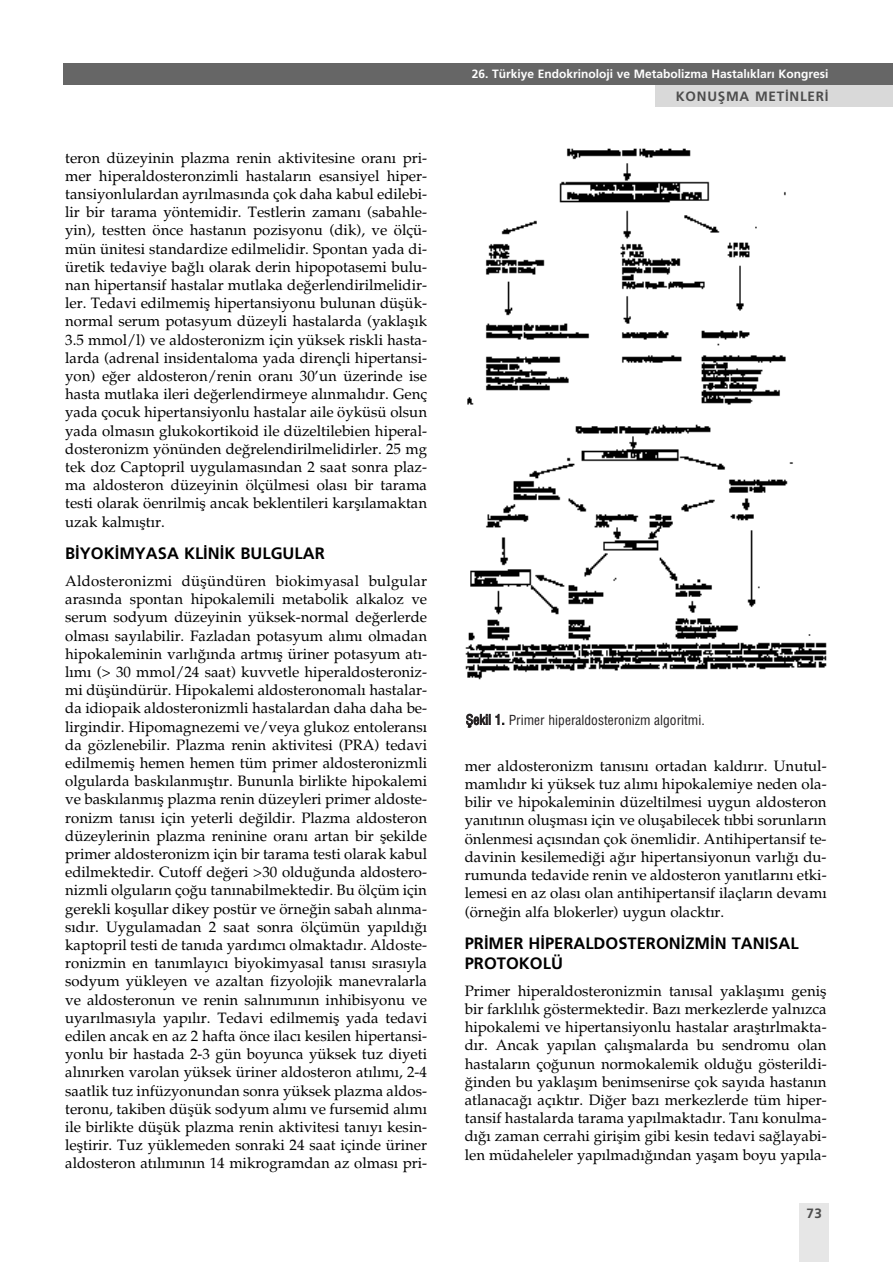
<style>
.page{position:relative;width:893px;height:1262px;background:#fff}
.page>*{position:absolute;margin:0;border:0;box-sizing:border-box;transform-origin:0 0}
.t1{font:700 16.5px/20px "Frutiger";color:#000}
.t2{font:15px/18.1px "Palatino TR";color:#000;text-align:justify}
.t3{font:13.5px "Helvetica Cond";color:#231f20}
.t4{font:700 13.5px "Frutiger";letter-spacing:.055em;color:#4d4d4d}
.t5{font:700 12px "Frutiger";color:#fff}
</style>
<div class="page">
<div style="left:655px;top:85px;width:237px;height:21px;background:#d9d9d9"></div>
<div style="left:798px;top:1203px;width:30px;height:59px;background:#e6e6e6"></div>
<div style="left:63px;top:64px;width:829px;height:21px;background:#666"></div>
<img style="left:465px;top:148px;width:362px;height:532px">
<p class="t2" style="left:65px;top:150px;width:363px">teron düzeyinin plazma renin aktivitesine oran› pri&shy;mer hiperaldosteronzimli hastalar›n esansiyel hiper&shy;tansiyonlulardan ayr›lmas›nda çok daha kabul edilebi&shy;lir bir tarama yöntemidir. Testlerin zaman› (sabahle&shy;yin), testten önce hastan›n pozisyonu (dik), ve ölçü&shy;mün ünitesi standardize edilmelidir. Spontan yada di&shy;üretik tedaviye ba¤l› olarak derin hipopotasemi bulu&shy;nan hipertansif hastalar mutlaka de¤erlendirilmelidir&shy;ler. Tedavi edilmemifl hipertansiyonu bulunan düflük&shy;normal serum potasyum düzeyli hastalarda (yaklafl›k 3.5 mmol/l) ve aldosteronizm için yüksek riskli hasta&shy;larda (adrenal insidentaloma yada dirençli hipertansi&shy;yon) e¤er aldosteron/renin oran› 30’un üzerinde ise hasta mutlaka ileri de¤erlendirmeye al›nmal›d›r. Genç yada çocuk hipertansiyonlu hastalar aile öyküsü olsun yada olmas›n glukokortikoid ile düzeltilebien hiperal&shy;dosteronizm yönünden de¤relendirilmelidirler. 25 mg tek doz Captopril uygulamas›ndan 2 saat sonra plaz&shy;ma aldosteron düzeyinin ölçülmesi olas› bir tarama testi olarak öenrilmifl ancak beklentileri karfl›lamaktan uzak kalm›flt›r.</p>
<p class="t1" style="left:65px;top:545px;width:261px">B‹YOK‹MYASA KL‹N‹K BULGULAR</p>
<p class="t2" style="left:65px;top:573px;width:363px">Aldosteronizmi düflündüren biokimyasal bulgular aras›nda spontan hipokalemili metabolik alkaloz ve serum sodyum düzeyinin yüksek-normal de¤erlerde olmas› say›labilir. Fazladan potasyum al›m› olmadan hipokaleminin varl›¤›nda artm›fl üriner potasyum at›- l›m› (&gt; 30 mmol/24 saat) kuvvetle hiperaldosteroniz&shy;mi düflündürür. Hipokalemi aldosteronomal› hastalar&shy;da idiopaik aldosteronizmli hastalardan daha daha be&shy;lirgindir. Hipomagnezemi ve/veya glukoz entolerans› da gözlenebilir. Plazma renin aktivitesi (PRA) tedavi edilmemifl hemen hemen tüm primer aldosteronizmli olgularda bask›lanm›flt›r. Bununla birlikte hipokalemi ve bask›lanm›fl plazma renin düzeyleri primer aldoste&shy;ronizm tan›s› için yeterli de¤ildir. Plazma aldosteron düzeylerinin plazma reninine oran› artan bir flekilde primer aldosteronizm için bir tarama testi olarak kabul edilmektedir. Cutoff de¤eri &gt;30 oldu¤unda aldostero&shy;nizmli olgular›n ço¤u tan›nabilmektedir. Bu ölçüm için gerekli koflullar dikey postür ve örne¤in sabah al›nma&shy;s›d›r. Uygulamadan 2 saat sonra ölçümün yap›ld›¤› kaptopril testi de tan›da yard›mc› olmaktad›r. Aldoste&shy;ronizmin en tan›mlay›c› biyokimyasal tan›s› s›ras›yla sodyum yükleyen ve azaltan fizyolojik manevralarla ve aldosteronun ve renin sal›n›m›n›n inhibisyonu ve uyar›lmas›yla yap›l›r. Tedavi edilmemifl yada tedavi edilen ancak en az 2 hafta önce ilac› kesilen hipertansi&shy;yonlu bir hastada 2-3 gün boyunca yüksek tuz diyeti al›n›rken varolan yüksek üriner aldosteron at›l›m›, 2-4 saatlik tuz infüzyonundan sonra yüksek plazma aldos&shy;teronu, takiben düflük sodyum al›m› ve fursemid al›m› ile birlikte düflük plazma renin aktivitesi tan›y› kesin&shy;lefltirir. Tuz yüklemeden sonraki 24 saat içinde üriner aldosteron at›l›m›n›n 14 mikrogramdan az olmas› pri-</p>
<p class="t5" style="left:471px;top:69px;width:358px">26. Türkiye Endokrinoloji ve Metabolizma Hastal›klar› Kongresi</p>
<p class="t4" style="left:675px;top:91px;width:154px">KONUfiMA MET‹NLER‹</p>
<p class="t3" style="left:466px;top:714px;width:240px">fiekil 1. Primer hiperaldosteronizm algoritmi.</p>
<p class="t2" style="left:465px;top:758px;width:363px">mer aldosteronizm tan›s›n› ortadan kald›r›r. Unutul&shy;maml›d›r ki yüksek tuz al›m› hipokalemiye neden ola&shy;bilir ve hipokaleminin düzeltilmesi uygun aldosteron yan›t›n›n oluflmas› için ve oluflabilecek t›bbi sorunlar›n önlenmesi aç›s›ndan çok önemlidir. Antihipertansif te&shy;davinin kesilemedi¤i a¤›r hipertansiyonun varl›¤› du&shy;rumunda tedavide renin ve aldosteron yan›tlar›n› etki&shy;lemesi en az olas› olan antihipertansif ilaçlar›n devam› (örne¤in alfa blokerler) uygun olackt›r.</p>
<p class="t1" style="left:465px;top:935px;width:335px">PR‹MER H‹PERALDOSTERON‹ZM‹N TANISAL<br>PROTOKOLÜ</p>
<p class="t2" style="left:465px;top:983px;width:363px">Primer hiperaldosteronizmin tan›sal yaklafl›m› genifl bir farkl›l›k göstermektedir. Baz› merkezlerde yaln›zca hipokalemi ve hipertansiyonlu hastalar araflt›rlmakta&shy;d›r. Ancak yap›lan çal›flmalarda bu sendromu olan hastalar›n ço¤unun normokalemik oldu¤u gösterildi-¤inden bu yaklafl›m benimsenirse çok say›da hastan›n atlanaca¤› aç›kt›r. Di¤er baz› merkezlerde tüm hiper&shy;tansif hastalarda tarama yap›lmaktad›r. Tan› konulma&shy;d›¤› zaman cerrahi giriflim gibi kesin tedavi sa¤layabi&shy;len müdaheleler yap›lmad›¤›ndan yaflam boyu yap›la-</p>
<p class="t4" style="left:806px;top:1208px;width:17px">73</p>
</div>
